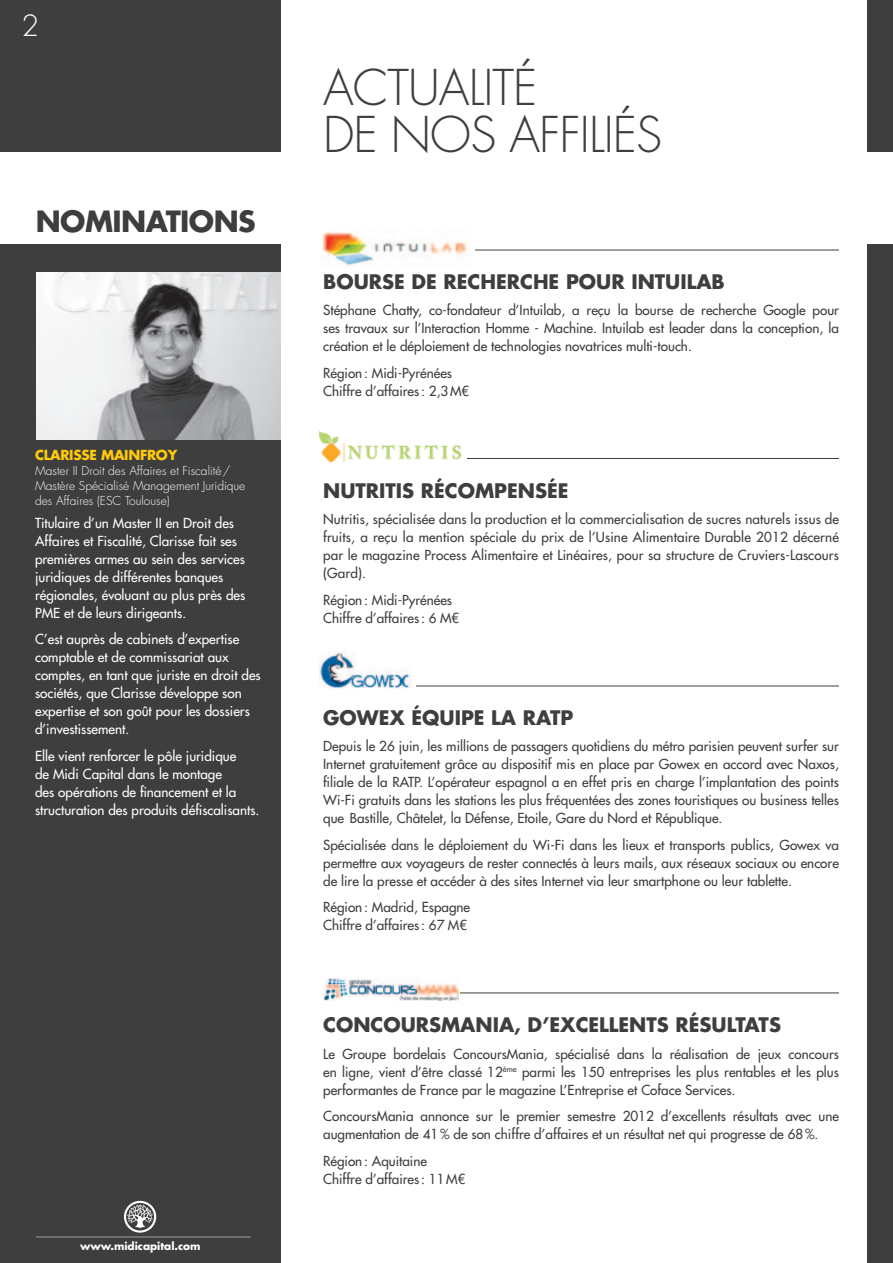
<style>
.page{position:relative;width:893px;height:1263px;background:#fff}
.page>*{position:absolute;margin:0;border:0;box-sizing:border-box;transform-origin:0 0}
.t1{font:300 48px/46.5px "Futura Std";letter-spacing:-.02em;color:#3e3e3f}
.t2{font:700 28.5px "Futura Std";letter-spacing:-.02em;color:#3e3e3f}
.t3{font:300 28.5px "Futura Std";color:#fff}
.t4{font:700 19.5px "Futura Std";color:#3e3e3f}
.t5{font:500 13.5px/18px "Futura Std";color:#3e3e3f;text-align:justify}
.t6{font:500 13.5px/18px "Futura Std";color:#fff}
.t7{font:700 13.5px "Futura Std";letter-spacing:-.02em;color:#feca0a}
.t8{font:300 12px/15px "Futura Std";color:#fff}
.t9{font:700 10.5px "Futura Std";color:#fff}
</style>
<div class="page">
<div style="left:0;top:0;width:281px;height:152px;background:#3e3e3f"></div>
<div style="left:0;top:244px;width:281px;height:1019px;background:#3e3e3f"></div>
<hr style="left:450px;top:250px;width:389px;height:1px;background:#3e3e3f">
<div style="left:867px;top:0;width:26px;height:152px;background:#3e3e3f"></div>
<div style="left:867px;top:244px;width:26px;height:1019px;background:#3e3e3f"></div>
<img style="left:322px;top:232px;width:153px;height:34px">
<svg style="left:124px;top:1201px;width:32px;height:31px"></svg>
<hr style="left:36px;top:1237px;width:215px;height:1px;background:#fff">
<img style="left:36px;top:272px;width:244px;height:167px">
<hr style="left:450px;top:458px;width:389px;height:1px;background:#3e3e3f">
<div style="left:316px;top:424px;width:151px;height:42px;background:#fff"></div>
<img style="left:319px;top:432px;width:141px;height:29px">
<hr style="left:404px;top:686px;width:435px;height:1px;background:#3e3e3f">
<div style="left:316px;top:650px;width:100px;height:40px;background:#fff"></div>
<img style="left:319px;top:652px;width:93px;height:37px">
<hr style="left:426px;top:993px;width:413px;height:1px;background:#3e3e3f">
<div style="left:316px;top:971px;width:144px;height:35px;background:#fff"></div>
<img style="left:325px;top:979px;width:133px;height:21px">
<h2 class="t3" style="left:21px;top:9px;width:19px">2</h2>
<h2 class="t2" style="left:36px;top:202px;width:220px">NOMINATIONS</h2>
<p class="t7" style="left:35px;top:446px;width:77px">CLARISSE MAIN</p>
<p class="t7" style="left:140px;top:446px;width:28px">FROY</p>
<p class="t8" style="left:35px;top:464px;width:212px">Master II Droit des Affaires et Fiscalité/<br>Mastère Spécialisé Management Juridique des Affaires (ESC</p>
<p class="t8" style="left:125px;top:494px;width:46px">Toulouse)</p>
<p class="t6" style="left:35px;top:514px;width:212px">Titulaire d’un Master II en Droit des Affaires et Fiscalité, Clarisse fait ses premières armes au sein des services juridiques de différentes banques régionales, évoluant au plus près des PME et de leurs dirigeants.</p>
<p class="t6" style="left:35px;top:630px;width:227px">C’est auprès de cabinets d’expertise comptable et de commissariat aux comptes, en tant que juriste en droit des sociétés, que Clarisse développe son expertise et son goût pour les dossiers d’investissement.</p>
<p class="t6" style="left:35px;top:747px;width:226px">Elle vient renforcer le pôle juridique<br>de Midi Capital dans le montage<br>des opérations de financement et la structuration des produits défiscalisants.</p>
<p class="t9" style="left:80px;top:1239px;width:122px">WWW.MIDICAPITAL.COM</p>
<h1 class="t1" style="left:323px;top:66px;width:341px">Actualité<br>de nos affiliés</h1>
<h3 class="t4" style="left:323px;top:268px;width:320px">BOURSE DE RECHERCHE POUR INTUI</h3>
<h3 class="t4" style="left:687px;top:268px;width:40px">LAB</h3>
<p class="t5" style="left:323px;top:301px;width:517px">Stéphane Chatty, co-fondateur d’Intuilab, a reçu la bourse de recherche Google pour ses travaux sur l’Interaction Homme - Machine. Intuilab est leader dans la conception, la création et le déploiement de technologies novatrices multi-touch.</p>
<p class="t5" style="left:323px;top:364px;width:148px">Région: Midi-Pyrénées<br>Chiffre d’affaires: 2,3M€</p>
<h3 class="t4" style="left:323px;top:477px;width:15px">NUT</h3>
<h3 class="t4" style="left:366px;top:477px;width:97px">RITIS RÉCOM</h3>
<h3 class="t4" style="left:494px;top:477px;width:73px">PENSÉE</h3>
<p class="t5" style="left:323px;top:510px;width:517px">Nutritis, spécialisée dans la production et la commercialisation de sucres naturels issus de fruits, a reçu la mention spéciale du prix de l’Usine Alimentaire Durable 2012 décerné par le magazine Process Alimentaire et Linéaires, pour sa structure de Cruviers-Lascours (Gard).</p>
<p class="t5" style="left:323px;top:591px;width:138px">Région: Midi-Pyrénées<br>Chiffre d’affaires: 6 M€</p>
<h3 class="t4" style="left:323px;top:704px;width:252px">GOWEX ÉQUI PE LA RATP</h3>
<p class="t5" style="left:323px;top:737px;width:517px">Depuis le 26 juin, les millions de passagers quotidiens du métro parisien peuvent surfer sur Internet gratuitement grâce au dispositif mis en place par Gowex en accord avec Naxos, filiale de la RATP. L’opérateur espagnol a en effet pris en charge l’implantation des points Wi-Fi gratuits dans les stations les plus fréquentées des zones touristiques ou business telles que Bastille, Châtelet, la Défense, Etoile, Gare du Nord et République.</p>
<p class="t5" style="left:323px;top:836px;width:517px">Spécialisée dans le déploiement du Wi-Fi dans les lieux et transports publics, Gowex va permettre aux voyageurs de rester connectés à leurs mails, aux réseaux sociaux ou encore de lire la presse et accéder à des sites Internet via leur smartphone ou leur tablette.</p>
<p class="t5" style="left:323px;top:898px;width:149px">Région: Madrid, Espagne<br>Chiffre d’affaires: 67 M€</p>
<h3 class="t4" style="left:323px;top:1012px;width:108px">CONCOURSM</h3>
<h3 class="t4" style="left:460px;top:1012px;width:228px">ANIA, D’EXCELLENTS RÉS</h3>
<h3 class="t4" style="left:712px;top:1012px;width:70px">ULTATS</h3>
<p class="t5" style="left:323px;top:1045px;width:517px">Le Groupe bordelais ConcoursMania, spécialisé dans la réalisation de jeux concours en ligne, vient d’être classé 12<sup>ème</sup> parmi les 150 entreprises les plus rentables et les plus performantes de France par le magazine L’Entreprise et Coface Services.</p>
<p class="t5" style="left:323px;top:1107px;width:517px">ConcoursMania annonce sur le premier semestre 2012 d’excellents résultats avec une augmentation de 41% de son chiffre d’affaires et un résultat net qui progresse de 68%.</p>
<p class="t5" style="left:323px;top:1152px;width:144px">Région: Aquitaine<br>Chiffre d’affaires: 11M€</p>
</div>
